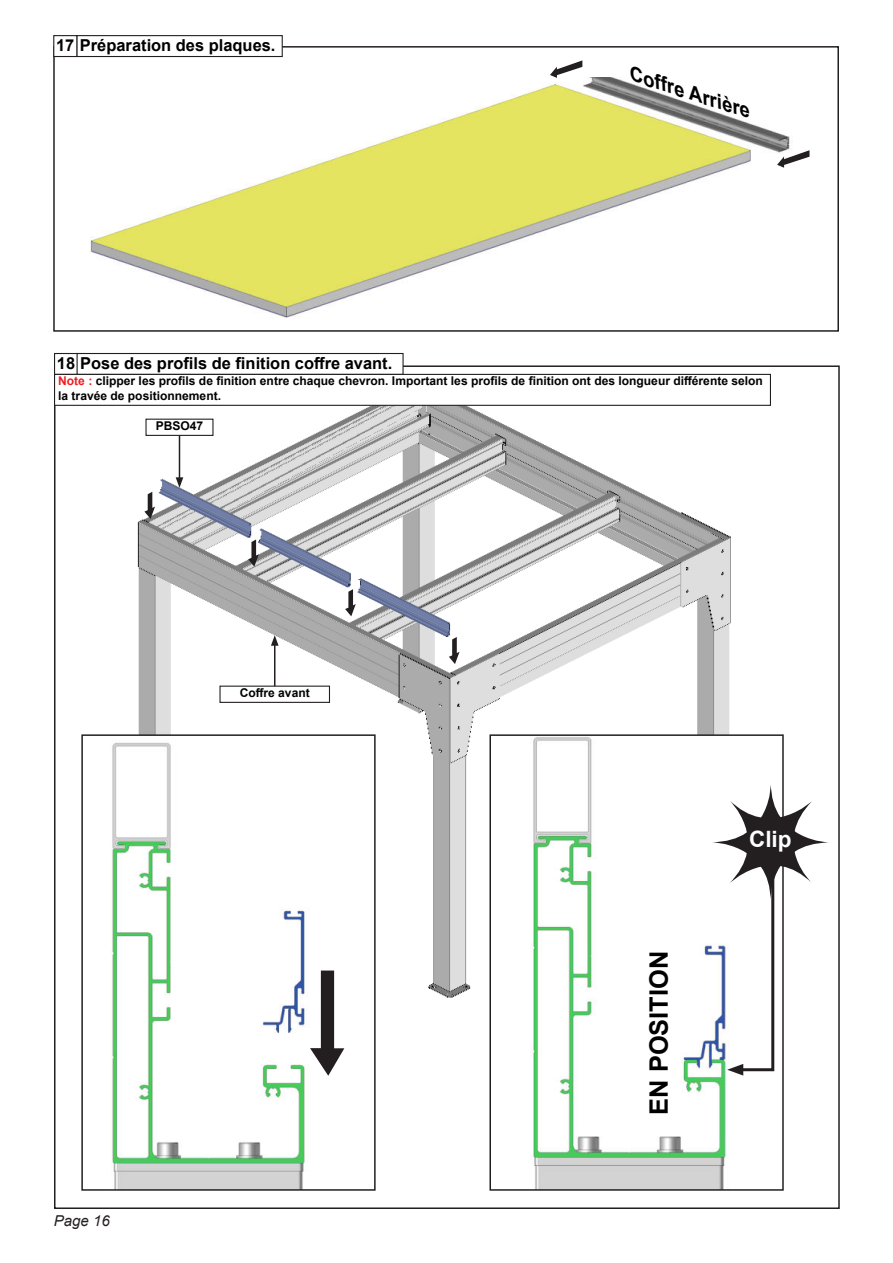
<style>
.page{position:relative;width:893px;height:1263px;background:#fff}
.page>*{position:absolute;margin:0;border:0;box-sizing:border-box;transform-origin:0 0}
.t1{font:700 25.35px "Arial";color:#000}
.t2{font:700 22.5px "Arial";color:#fff}
.t3{font:italic 700 19.5px "Arial";color:#000}
.t4{font:700 16.5px "Arial";color:#000}
.t5{font:italic 15px "Arial";color:#231f20}
.t6{font:700 12px/14.4px "Arial";color:#000}
.s1{color:#ee1d23}
</style>
<div class="page">
<img style="left:137px;top:373px;width:616px;height:625px">
<img style="left:112px;top:737px;width:261px;height:451px">
<img style="left:492px;top:737px;width:261px;height:451px">
<img style="left:89px;top:78px;width:702px;height:241px">
<div style="left:81px;top:734px;width:295px;height:457px;border:2px solid #231f20"></div>
<div style="left:489px;top:734px;width:295px;height:457px;border:2px solid #231f20"></div>
<div style="left:53px;top:46px;width:786px;height:286px;border:2px solid #231f20"></div>
<div style="left:76px;top:35px;width:207px;height:22px;background:#fff;border:1px solid #231f20"></div>
<svg style="left:777px;top:150px;width:32px;height:18px"></svg>
<svg style="left:550px;top:60px;width:32px;height:18px"></svg>
<div style="left:53px;top:35px;width:24px;height:22px;background:#fff;border:1px solid #231f20"></div>
<div style="left:54px;top:353px;width:24px;height:22px;background:#fff;border:1px solid #231f20"></div>
<div style="left:77px;top:353px;width:327px;height:22px;background:#fff;border:1px solid #231f20"></div>
<hr style="left:274px;top:643px;width:1px;height:48px;background:#231f20">
<div style="left:219px;top:686px;width:111px;height:17px;background:#fff;border:1px solid #231f20"></div>
<hr style="left:179px;top:430px;width:1px;height:50px;background:#231f20">
<div style="left:145px;top:419px;width:69px;height:17px;background:#fff;border:1px solid #231f20"></div>
<div style="left:54px;top:374px;width:717px;height:32px;background:#fff;border:1px solid #231f20"></div>
<div style="left:711px;top:782px;width:119px;height:119px;background:#fff;border-radius:50%"></div>
<svg style="left:727px;top:799px;width:86px;height:276px"></svg>
<svg style="left:144px;top:477px;width:315px;height:187px"></svg>
<svg style="left:310px;top:970px;width:34px;height:106px"></svg>
<h3 class="t4" style="left:56px;top:33px;width:221px">17 Préparation des plaques.</h3>
<h3 class="t4" style="left:57px;top:351px;width:337px">18 Pose des profils de finition coffre avant.</h3>
<h3 class="t3" style="left:635px;top:67px;width:128px;rotate:18deg">Coffre Arrière</h3>
<p class="t6" style="left:58px;top:374px;width:706px"><span class="s1">Note :</span> clipper les profils de finition entre chaque chevron. Important les profils de finition ont des longueur différente selon la travée de positionnement.</p>
<p class="t6" style="left:156px;top:419px;width:49px">PBSO47</p>
<p class="t6" style="left:240px;top:686px;width:72px">Coffre avant</p>
<p class="t5" style="left:54px;top:1216px;width:57px">Page 16</p>
<h1 class="t1" style="left:649px;top:1114px;width:165px;rotate:-90deg">EN POSITION</h1>
<h2 class="t2" style="left:749px;top:830px;width:44px">Clip</h2>
</div>
